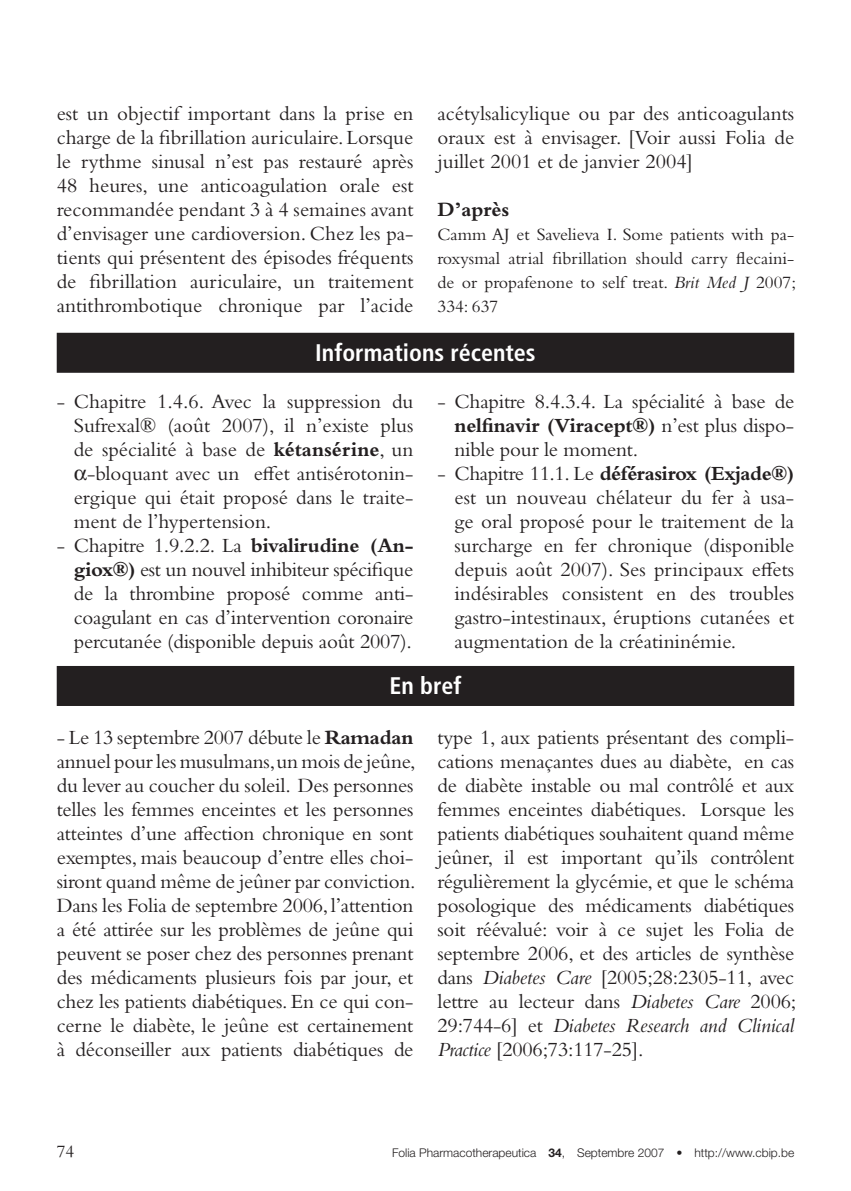
<style>
.page{position:relative;width:851px;height:1191px;background:#fff}
.page>*{position:absolute;margin:0;border:0;box-sizing:border-box;transform-origin:0 0}
.t1{font:700 condensed 24px "Frutiger LT Std";color:#fff}
.t2{font:21px/24px "Bembo Std";color:#231f20;text-align:justify}
.t3{font:700 21px "Bembo Std";color:#231f20}
.t4{font:18px/24px "Bembo Std";color:#231f20;text-align:justify}
.t5{font:300 12px "Helvetica Neue LT Std";color:#231f20}
.s1{font-style:italic}
.s2{font-weight:700}
</style>
<div class="page">
<div style="left:57px;top:333px;width:737px;height:40px;background:#231f20"></div>
<div style="left:57px;top:666px;width:737px;height:40px;background:#231f20"></div>
<p class="t2" style="left:57px;top:101px;width:358px">est un objectif important dans la prise en charge de la fibrillation auriculaire. Lorsque le rythme sinusal n’est pas restauré après 48 heures, une anticoagulation orale est recommandée pendant 3 à 4 semaines avant d’envisager une cardioversion. Chez les pa&shy;tients qui présentent des épisodes fréquents de fibrillation auriculaire, un traitement antithrombotique chronique par l’acide</p>
<p class="t2" style="left:437px;top:101px;width:358px">acétylsalicylique ou par des anticoagulants oraux est à envisager. [Voir aussi Folia de juillet 2001 et de janvier 2004]</p>
<p class="t3" style="left:437px;top:198px;width:73px">D’après</p>
<p class="t4" style="left:437px;top:222px;width:360px">Camm AJ et Savelieva I. Some patients with pa&shy;roxysmal atrial fibrillation should carry flecaini&shy;de or propafenone to self treat. <span class="s1">Brit Med J</span> 2007; 334: 637</p>
<p class="t1" style="left:315px;top:338px;width:222px">Informations récentes</p>
<p class="t2" style="left:57px;top:389px;width:358px">- Chapitre 1.4.6. Avec la suppression du</p>
<p class="t2" style="left:74px;top:413px;width:341px">Sufrexal® (août 2007), il n’existe plus</p>
<p class="t2" style="left:74px;top:437px;width:341px">de spécialité à base de <span class="s2">kétansérine</span>, un</p>
<p class="t2" style="left:87px;top:461px;width:326px">-bloquant avec un effet antisérotonin-</p>
<p class="t2" style="left:74px;top:485px;width:341px">ergi-que qui était proposé dans le traite-</p>
<p class="t2" style="left:74px;top:509px;width:199px">ment de l’hypertension.</p>
<p class="t2" style="left:74px;top:533px;width:341px;text-indent:-17px">- Chapitre 1.9.2.2. La <span class="s2">bivalirudine (An&shy;giox®)</span> est un nouvel inhibiteur spécifique de la thrombine proposé comme anti&shy;coagulant en cas d’intervention coronaire percutanée (disponible depuis août 2007).</p>
<p class="t2" style="left:454px;top:389px;width:341px;text-indent:-17px">- Chapitre 8.4.3.4. La spécialité à base de <span class="s2">nelfinavir (Viracept®)</span> n’est plus dispo&shy;nible pour le moment.</p>
<p class="t2" style="left:454px;top:461px;width:341px;text-indent:-17px">- Chapitre 11.1. Le <span class="s2">déférasirox (Exjade®) </span>est un nouveau chélateur du fer à usa&shy;ge oral proposé pour le traitement de la surcharge en fer chronique (disponible depuis août 2007). Ses principaux effets indésirables consistent en des troubles gastro-intestinaux, éruptions cutanées et augmentation de la créatininémie.</p>
<p class="t1" style="left:389px;top:672px;width:73px">En bref</p>
<p class="t2" style="left:57px;top:725px;width:360px">- Le 13 septembre 2007 débute le <span class="s2">Ramadan </span>annuel pour les musulmans,un mois de jeûne, du lever au coucher du soleil. Des personnes telles les femmes enceintes et les personnes atteintes d’une affection chronique en sont exemptes, mais beaucoup d’entre elles choi&shy;siront quand même de jeûner par conviction.<br>Dans les Folia de septembre 2006, l’attention a été attirée sur les problèmes de jeûne qui peuvent se poser chez des personnes prenant des médicaments plusieurs fois par jour, et chez les patients diabétiques. En ce qui con&shy;cerne le diabète, le jeûne est certainement à déconseiller aux patients diabétiques de</p>
<p class="t2" style="left:437px;top:725px;width:360px">type 1, aux patients présentant des compli&shy;cations menaçantes dues au diabète, en cas de diabète instable ou mal contrôlé et aux femmes enceintes diabétiques. Lorsque les patients diabétiques souhaitent quand même jeûner, il est important qu’ils contrôlent régulièrement la glycémie, et que le schéma posologique des médicaments diabétiques soit réévalué: voir à ce sujet les Folia de septembre 2006, et des articles de synthèse dans <span class="s1">Diabetes Care</span> [2005;28:2305-11, avec lettre au lecteur dans <span class="s1">Diabetes Care</span> 2006; 29:744-6] et <span class="s1">Diabetes Research and Clinical Practice</span> [2006;73:117-25].</p>
<p class="t4" style="left:57px;top:1139px;width:19px">74</p>
<p class="t5" style="left:392px;top:1145px;width:403px">Folia Pharmacotherapeutica <span class="s2">34</span>, Septembre 2007 • http://www.cbip.be</p>
</div>
